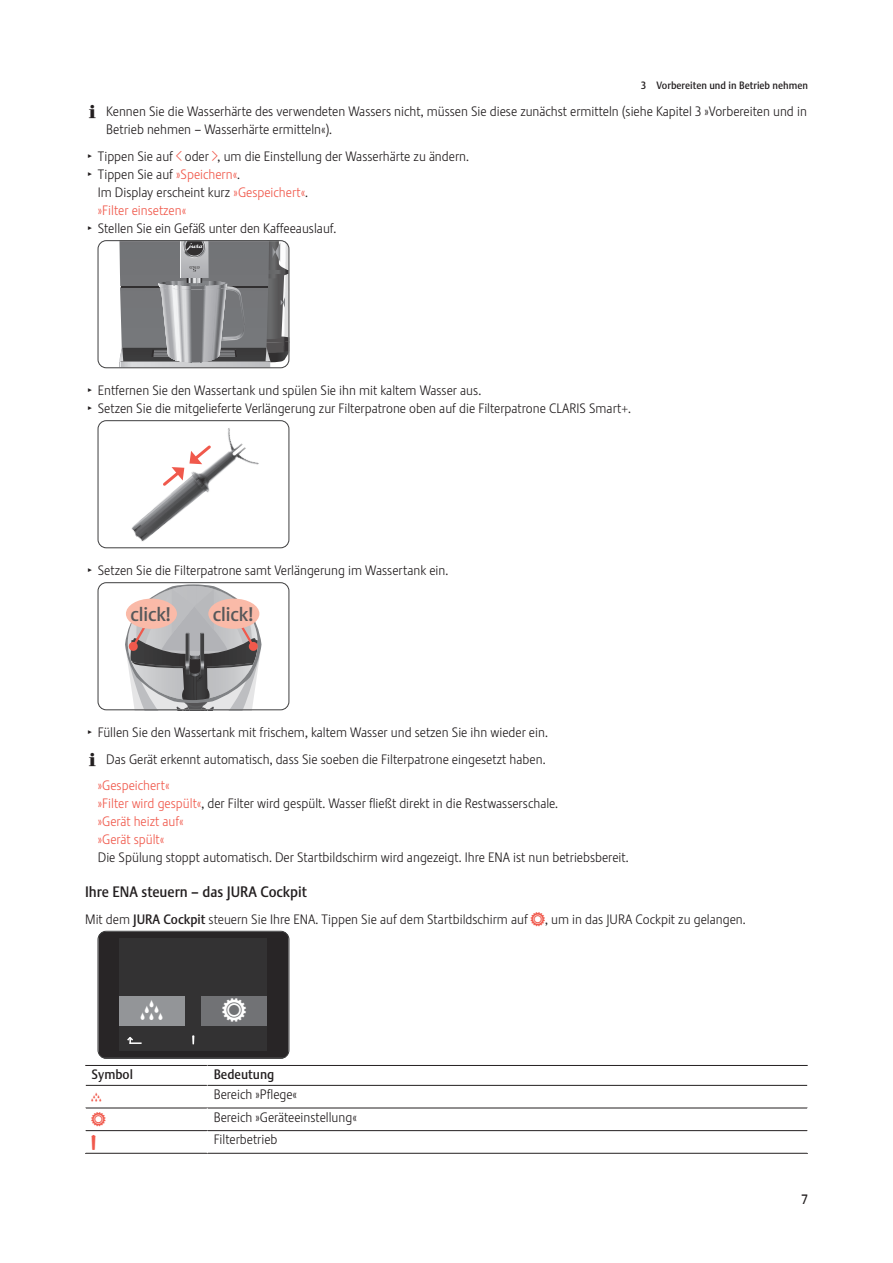
<style>
.page{position:relative;width:893px;height:1263px;background:#fff}
.page>*{position:absolute;margin:0;border:0;box-sizing:border-box;transform-origin:0 0}
.t1{font:30px "Jura Pict 2006";color:#fff}
.t2{font:22.5px "Jura Pict 2006";color:#fff}
.t3{font:19.5px "Stalemate Pro 2 J Medium";color:#57585a}
.Unterkapitel_Ueberschrift{font:15px "Stalemate Pro 2 J Medium";color:#231f20}
.Aufforderung{font:13.5px "Stalemate Pro 2 J Light";color:#231f20}
.Para{font:13.5px/18px "Stalemate Pro 2 J Light";color:#231f20}
.Resultat{font:13.5px "Stalemate Pro 2 J Light";color:#231f20}
.Resultat-2{font:13.5px "Stalemate Pro 2 J Light";color:#f0594c}
.Para_td{font:13.5px "Stalemate Pro 2 J Light";color:#231f20}
.Para_th{font:13.5px "Stalemate Pro 2 J Medium";color:#231f20}
.Para_td-2{font:13.5px "Jura Pict 2006";color:#f0594c}
.t4{font:10.5px "Stalemate Pro 2 J Medium";color:#231f20}
.s1{font-family:"Jura Pict 2006"}
.s2{font-family:"Jura Pict 2006";font-size:10.5px}
.s3{font-family:"Jura Pict 2006";color:#f0594c}
.s4{color:#f0594c}
.s5{font-family:"Stalemate Pro 2 J Medium"}
</style>
<div class="page">
<hr style="left:85px;top:1065px;width:122px;height:1px;background:#231f20">
<hr style="left:85px;top:1085px;width:122px;height:1px;background:#231f20">
<hr style="left:207px;top:1065px;width:601px;height:1px;background:#231f20">
<hr style="left:207px;top:1085px;width:600px;height:1px;background:#231f20">
<hr style="left:85px;top:1108px;width:122px;height:1px;background:#231f20">
<hr style="left:207px;top:1108px;width:600px;height:1px;background:#231f20">
<hr style="left:85px;top:1130px;width:122px;height:1px;background:#231f20">
<hr style="left:85px;top:1153px;width:122px;height:1px;background:#231f20">
<hr style="left:207px;top:1130px;width:600px;height:1px;background:#231f20">
<hr style="left:207px;top:1153px;width:601px;height:1px;background:#231f20">
<svg style="left:98px;top:241px;width:191px;height:127px;background:#909193"></svg>
<div style="left:98px;top:240px;width:191px;height:128px;border:1px solid #3e3e3f;border-radius:8px"></div>
<svg style="left:98px;top:421px;width:191px;height:127px"></svg>
<div style="left:98px;top:420px;width:191px;height:128px;border:1px solid #3e3e3f;border-radius:8px"></div>
<svg style="left:98px;top:583px;width:191px;height:127px"></svg>
<div style="left:208px;top:599px;width:51px;height:30px;background:#fabaa8;border-radius:50%"></div>
<div style="left:98px;top:582px;width:191px;height:128px;border:1px solid #3e3e3f;border-radius:8px"></div>
<svg style="left:98px;top:931px;width:191px;height:127px;background:#3e3d3e"></svg>
<div style="left:98px;top:931px;width:191px;height:127px;border:1px solid #3e3e3f;border-radius:8px"></div>
<p class="t4" style="left:641px;top:79px;width:168px">3 Vorbereiten und in Betrieb nehmen</p>
<p class="Para" style="left:106px;top:103px;width:702px;text-indent:-17px"><span class="s1">E</span> Kennen Sie die Wasserhärte des verwendeten Wassers nicht, müssen Sie diese zunächst ermitteln (siehe Kapitel 3 »Vorbereiten und in<br>Betrieb nehmen – Wasserhärte ermitteln«).</p>
<p class="Aufforderung" style="left:88px;top:148px;width:382px"><span class="s2">T</span> Tippen Sie auf <span class="s3">9</span> oder <span class="s3">0</span>, um die Einstellung der Wasserhärte zu ändern.</p>
<p class="Aufforderung" style="left:88px;top:166px;width:153px"><span class="s2">T</span> Tippen Sie auf <span class="s4">»Speichern«</span>.</p>
<p class="Resultat" style="left:98px;top:184px;width:212px">Im Display erscheint kurz <span class="s4">»Gespeichert«</span>.</p>
<p class="Resultat-2" style="left:98px;top:202px;width:90px">»Filter einsetzen«</p>
<p class="Aufforderung" style="left:88px;top:220px;width:250px"><span class="s2">T</span> Stellen Sie ein Gefäß unter den Kaffeeauslauf.</p>
<p class="Aufforderung" style="left:88px;top:382px;width:395px"><span class="s2">T</span> Entfernen Sie den Wassertank und spülen Sie ihn mit kaltem Wasser aus.</p>
<p class="Aufforderung" style="left:88px;top:400px;width:544px"><span class="s2">T</span> Setzen Sie die mitgelieferte Verlängerung zur Filterpatrone oben auf die Filterpatrone CLARIS Smart+.</p>
<p class="Aufforderung" style="left:88px;top:562px;width:362px"><span class="s2">T</span> Setzen Sie die Filterpatrone samt Verlängerung im Wassertank ein.</p>
<p class="t3" style="left:131px;top:602px;width:42px">click!</p>
<p class="t3" style="left:213px;top:602px;width:42px">click!</p>
<p class="Aufforderung" style="left:88px;top:724px;width:461px"><span class="s2">T</span> Füllen Sie den Wassertank mit frischem, kaltem Wasser und setzen Sie ihn wieder ein.</p>
<p class="Para" style="left:89px;top:750px;width:458px"><span class="s1">E</span> Das Gerät erkennt automatisch, dass Sie soeben die Filterpatrone eingesetzt haben.</p>
<p class="Resultat-2" style="left:98px;top:777px;width:73px">»Gespeichert«</p>
<p class="Resultat" style="left:98px;top:795px;width:462px"><span class="s4">»Filter wird gespült«</span>, der Filter wird gespült. Wasser fließt direkt in die Restwasserschale.</p>
<p class="Resultat-2" style="left:98px;top:813px;width:87px">»Gerät heizt auf«</p>
<p class="Resultat-2" style="left:98px;top:831px;width:68px">»Gerät spült«</p>
<p class="Resultat" style="left:98px;top:849px;width:532px">Die Spülung stoppt automatisch. Der Startbildschirm wird angezeigt. Ihre ENA ist nun betriebsbereit.</p>
<p class="Unterkapitel_Ueberschrift" style="left:85px;top:883px;width:224px">Ihre ENA steuern – das JURA Cockpit</p>
<p class="Para" style="left:85px;top:910px;width:662px">Mit dem <span class="s5">JURA Cockpit</span> steuern Sie Ihre ENA. Tippen Sie auf dem Startbildschirm auf <span class="s3">f</span>, um in das JURA Cockpit zu gelangen.</p>
<p class="t1" style="left:141px;top:993px;width:23px">c</p>
<p class="t2" style="left:222px;top:997px;width:25px">f</p>
<p class="Para_th" style="left:92px;top:1066px;width:43px">Symbol</p>
<p class="Para_th" style="left:214px;top:1066px;width:62px">Bedeutung</p>
<p class="Para_td-2" style="left:92px;top:1089px;width:11px">c</p>
<p class="Para_td" style="left:214px;top:1086px;width:85px">Bereich »Pflege«</p>
<p class="Para_td-2" style="left:92px;top:1111px;width:16px">f</p>
<p class="Para_td" style="left:214px;top:1109px;width:145px">Bereich »Geräteeinstellung«</p>
<p class="Para_td-2" style="left:92px;top:1134px;width:6px">$</p>
<p class="Para_td" style="left:214px;top:1131px;width:65px">Filterbetrieb</p>
<p class="Para_th" style="left:802px;top:1191px;width:8px">7</p>
</div>
